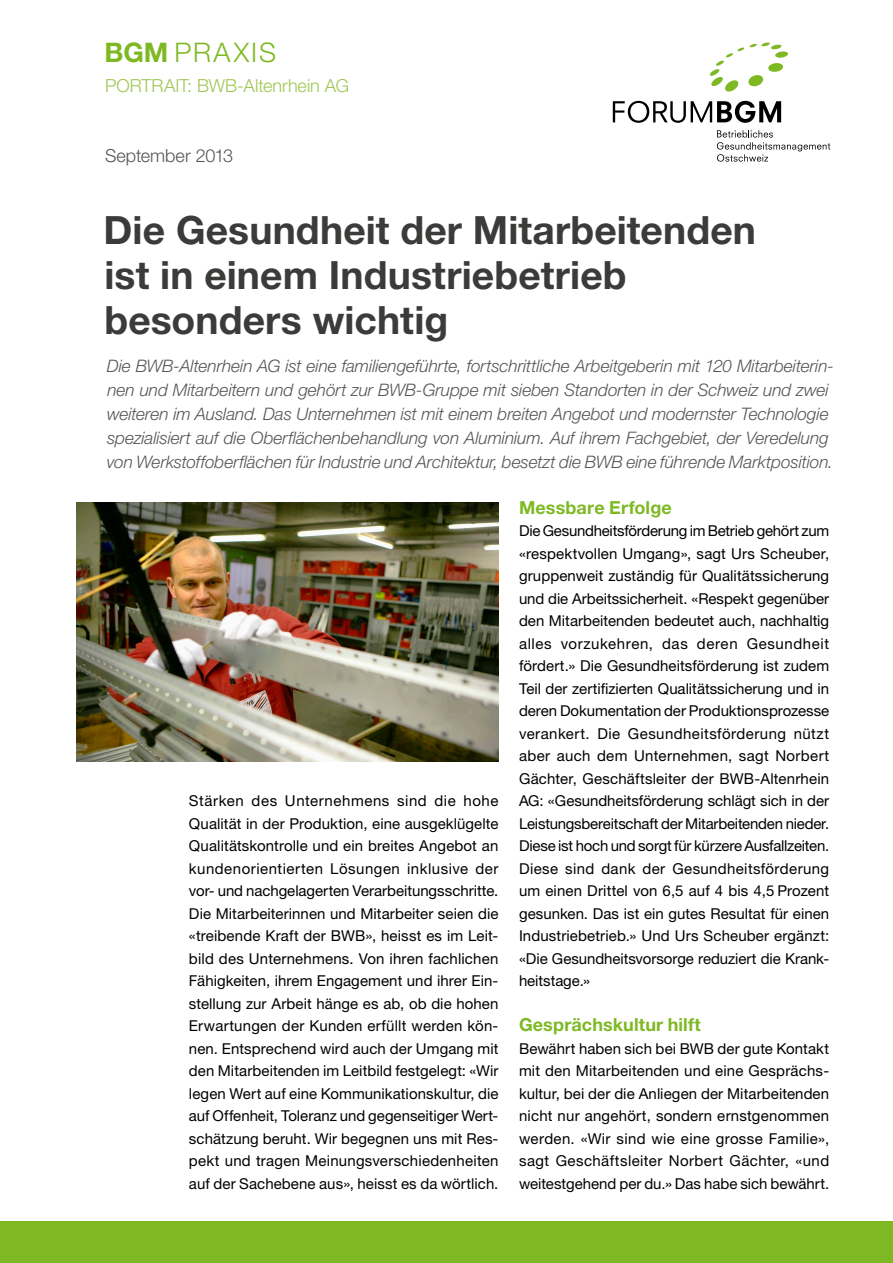
<style>
.page{position:relative;width:893px;height:1263px;background:#fff}
.page>*{position:absolute;margin:0;border:0;box-sizing:border-box;transform-origin:0 0}
.t1{font:700 39px/45px "Helvetica Neue LT Std";letter-spacing:.005em;color:#3b3b39}
.t2{font:300 27px "Helvetica Neue LT Std";letter-spacing:.075em;color:#7eb924}
.t3{font:700 18px "Helvetica Neue LT Std";letter-spacing:.01em;color:#7eb924}
.t4{font:300 18px "Helvetica Neue LT Std";color:#9fc653}
.t5{font:300 18px "Helvetica Neue LT Std";color:#555}
.t6{font:italic 300 17.25px/24px "Helvetica Neue LT Std";letter-spacing:-.005em;color:#555}
.t7{font:15px/22.5px "Helvetica Neue LT Std";color:#000;text-align:justify}
.s1{font-weight:700}
</style>
<div class="page">
<div style="left:0;top:1221px;width:893px;height:42px;background:#7eb924"></div>
<img style="left:77px;top:503px;width:421px;height:258px">
<svg style="left:710px;top:42px;width:78px;height:50px"></svg>
<svg style="left:613px;top:101px;width:168px;height:22px"></svg>
<svg style="left:717px;top:130px;width:113px;height:32px"></svg>
<h2 class="t2" style="left:104px;top:36px;width:173px"><span class="s1">BGM</span> PRAXIS</h2>
<p class="t4" style="left:105px;top:74px;width:245px">PORTRAIT: BWB-Altenrhein AG</p>
<p class="t5" style="left:105px;top:144px;width:130px">September 2013</p>
<h1 class="t1" style="left:103px;top:207px;width:654px">Die Gesundheit der Mitarbeitenden ist in einem Industriebetrieb besonders wichtig</h1>
<p class="t6" style="left:107px;top:354px;width:728px">Die BWB-Altenrhein AG ist eine familiengeführte, fortschrittliche Arbeitgeberin mit 120 Mitarbeiterin&shy;nen und Mitarbeitern und gehört zur BWB-Gruppe mit sieben Standorten in der Schweiz und zwei weiteren im Ausland. Das Unternehmen ist mit einem breiten Angebot und modernster Technologie spezialisiert auf die Oberflächenbehandlung von Aluminium. Auf ihrem Fachgebiet, der Veredelung von Werkstoffoberflächen für Industrie und Architektur, besetzt die BWB eine führende Marktposition.</p>
<p class="t7" style="left:189px;top:789px;width:311px">Stärken des Unternehmens sind die hohe Qualität in der Produktion, eine ausgeklügelte Qualitätskontrolle und ein breites Angebot an kundenorientierten Lösungen inklusive der vor- und nachgelagerten Verarbeitungsschritte.<br>Die Mitarbeiterinnen und Mitarbeiter seien die «treibende Kraft der BWB», heisst es im Leit&shy;bild des Unternehmens. Von ihren fachlichen Fähigkeiten, ihrem Engagement und ihrer Ein&shy;stellung zur Arbeit hänge es ab, ob die hohen Erwartungen der Kunden erfüllt werden kön&shy;nen. Entsprechend wird auch der Umgang mit den Mitarbeitenden im Leitbild festgelegt: «Wir legen Wert auf eine Kommunikationskultur, die auf Offenheit, Toleranz und gegenseitiger Wert&shy;schätzung beruht. Wir begegnen uns mit Res&shy;pekt und tragen Meinungsverschiedenheiten auf der Sachebene aus», heisst es da wörtlich.</p>
<p class="t3" style="left:519px;top:496px;width:154px">Messbare Erfolge</p>
<p class="t7" style="left:519px;top:519px;width:312px">Die Gesundheitsförderung im Betrieb gehört zum «respektvollen Umgang», sagt Urs Scheuber, gruppenweit zuständig für Qualitätssicherung und die Arbeitssicherheit. «Respekt gegenüber den Mitarbeitenden bedeutet auch, nachhaltig alles vorzukehren, das deren Gesundheit fördert.» Die Gesundheitsförderung ist zudem Teil der zertifizierten Qualitätssicherung und in deren Dokumentation der Produktionsprozesse verankert. Die Gesundheitsförderung nützt aber auch dem Unternehmen, sagt Norbert Gächter, Geschäftsleiter der BWB-Altenrhein AG: «Gesundheitsförderung schlägt sich in der Leistungsbereitschaft der Mitarbeitenden nieder.<br>Diese ist hoch und sorgt für kürzere Ausfallzeiten.<br>Diese sind dank der Gesundheitsförderung um einen Drittel von 6,5 auf 4 bis 4,5 Prozent gesunken. Das ist ein gutes Resultat für einen Industriebetrieb.» Und Urs Scheuber ergänzt: «Die Gesundheitsvorsorge reduziert die Krank&shy;heitstage.»</p>
<p class="t3" style="left:519px;top:1014px;width:183px">Gesprächskultur hilft</p>
<p class="t7" style="left:519px;top:1037px;width:312px">Bewährt haben sich bei BWB der gute Kontakt mit den Mitarbeitenden und eine Gesprächs&shy;kultur, bei der die Anliegen der Mitarbeitenden nicht nur angehört, sondern ernstgenommen werden. «Wir sind wie eine grosse Familie», sagt Geschäftsleiter Norbert Gächter, «und weitestgehend per du.» Das habe sich bewährt.</p>
</div>
